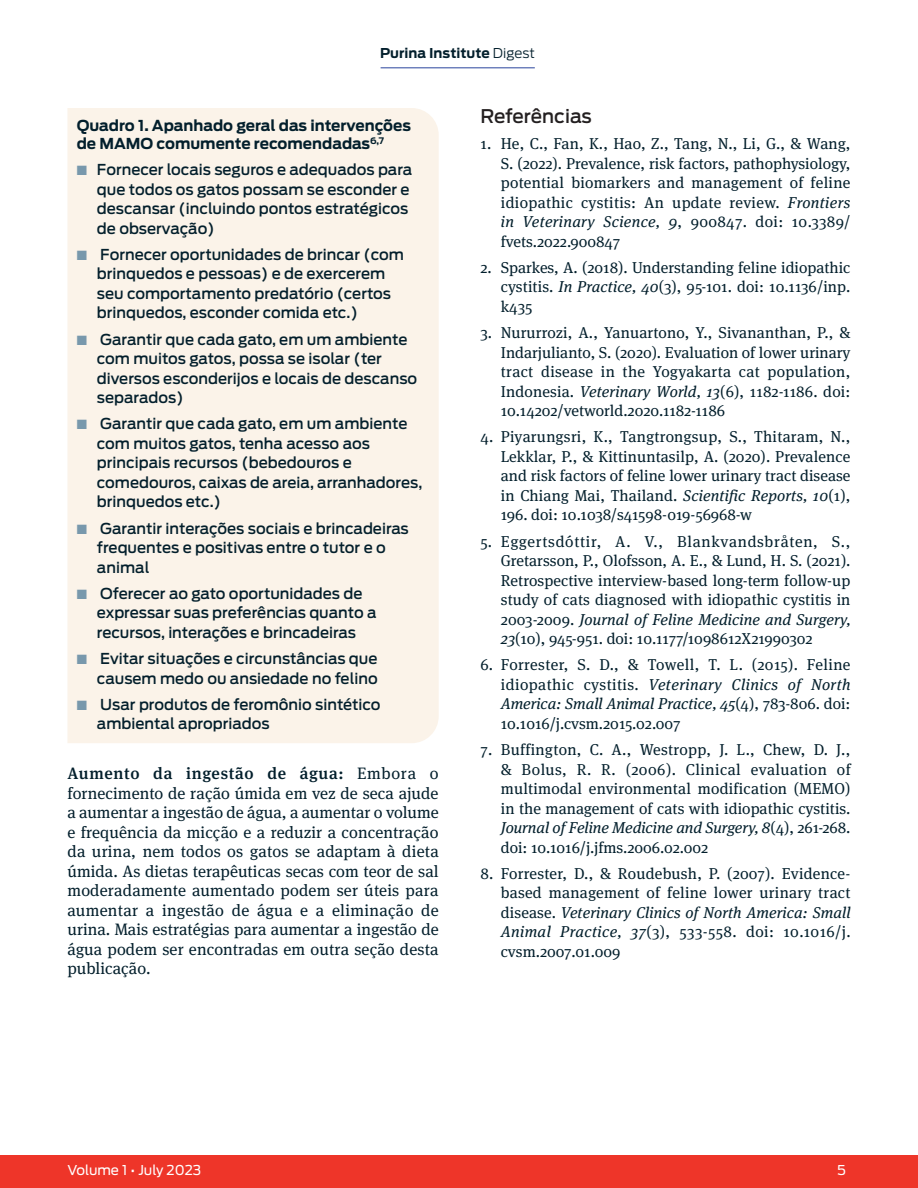
<style>
.page{position:relative;width:918px;height:1188px;background:#fff}
.page>*{position:absolute;margin:0;border:0;box-sizing:border-box;transform-origin:0 0}
.Body_Text{font:500 18.75px "Antenna";letter-spacing:-.005em;color:#231f20}
.Body_Text-2{font:16.5px/19.5px "Meta Serif Pro";letter-spacing:.005em;color:#031f2c;text-align:justify}
.t1{font:15.75px/19.5px "Meta Serif Pro";letter-spacing:.005em;color:#031f2c;text-align:justify}
.t2{font:500 15px/19.5px "Antenna";color:#031f2c}
.Body_Text-3{font:700 15px/18px "Antenna";color:#031f2c}
.t3{font:700 13.5px "Antenna";color:#031f2c}
.t4{font:13.5px "Antenna";color:#fff}
.s1{font-weight:300}
.s2{color:#7898ac}
.s3{font-weight:500}
.s4{font-style:italic}
</style>
<div class="page">
<div style="left:0;top:1155px;width:918px;height:33px;background:#ee3529"></div>
<hr style="left:381px;top:67px;width:154px;height:1px;background:#4159a7">
<div style="left:68px;top:108px;width:371px;height:635px;background:#fbf3e9"></div>
<p class="t3" style="left:380px;top:45px;width:156px">Purina Institute <span class="s1">Digest</span></p>
<p class="Body_Text-3" style="left:77px;top:116px;width:336px">Quadro 1. Apanhado geral das intervenções de MAMO comumente recomendadas<sup>6,7</sup></p>
<p class="t2" style="left:97px;top:160px;width:317px;text-indent:-20px"><span class="s2">■</span> Fornecer locais seguros e adequados para que todos os gatos possam se esconder e descansar (incluindo pontos estratégicos de observação)</p>
<p class="t2" style="left:97px;top:245px;width:308px;text-indent:-20px"><span class="s2">■</span> Fornecer oportunidades de brincar (com brinquedos e pessoas) e de exercerem seu comportamento predatório (certos brinquedos, esconder comida etc.)</p>
<p class="t2" style="left:97px;top:329px;width:322px;text-indent:-20px"><span class="s2">■</span> Garantir que cada gato, em um ambiente com muitos gatos, possa se isolar (ter diversos esconderijos e locais de descanso separados)</p>
<p class="t2" style="left:97px;top:414px;width:327px;text-indent:-20px"><span class="s2">■</span> Garantir que cada gato, em um ambiente com muitos gatos, tenha acesso aos principais recursos (bebedouros e comedouros, caixas de areia, arranhadores, brinquedos etc.)</p>
<p class="t2" style="left:97px;top:518px;width:313px;text-indent:-20px"><span class="s2">■</span> Garantir interações sociais e brincadeiras frequentes e positivas entre o tutor e o animal</p>
<p class="t2" style="left:97px;top:584px;width:281px;text-indent:-20px"><span class="s2">■</span> Oferecer ao gato oportunidades de expressar suas preferências quanto a recursos, interações e brincadeiras</p>
<p class="t2" style="left:77px;top:649px;width:303px;text-align:right"><span class="s2">■</span> Evitar situações e circunstâncias que causem medo ou ansiedade no felino</p>
<p class="t2" style="left:97px;top:695px;width:285px;text-indent:-20px"><span class="s2">■</span> Usar produtos de feromônio sintético ambiental apropriados</p>
<p class="Body_Text-2" style="left:68px;top:763px;width:373px"><span class="s3">Aumento da ingestão de água:</span> Embora o fornecimento de ração úmida em vez de seca ajude a aumentar a ingestão de água, a aumentar o volume e frequência da micção e a reduzir a concentração da urina, nem todos os gatos se adaptam à dieta úmida. As dietas terapêuticas secas com teor de sal moderadamente aumentado podem ser úteis para aumentar a ingestão de água e a eliminação de urina. Mais estratégias para aumentar a ingestão de água podem ser encontradas em outra seção desta publicação.</p>
<p class="Body_Text" style="left:481px;top:105px;width:113px">Referências</p>
<p class="t1" style="left:501px;top:133px;width:351px;text-indent:-20px">1. He, C., Fan, K., Hao, Z., Tang, N., Li, G., &amp; Wang, S. (2022). Prevalence, risk factors, pathophysiology, potential biomarkers and management of feline idiopathic cystitis: An update review. <span class="s4">Frontiers in Veterinary Science, 9</span>, 900847. doi: 10.3389/ fvets.2022.900847</p>
<p class="t1" style="left:501px;top:257px;width:351px;text-indent:-20px">2. Sparkes, A. (2018). Understanding feline idiopathic cystitis. <span class="s4">In Practice, 40</span>(3), 95-101. doi: 10.1136/inp. k435</p>
<p class="t1" style="left:501px;top:322px;width:351px;text-indent:-20px">3. Nururrozi, A., Yanuartono, Y., Sivananthan, P., &amp; Indarjulianto, S. (2020). Evaluation of lower urinary tract disease in the Yogyakarta cat population, Indonesia. <span class="s4">Veterinary World, 13</span>(6), 1182-1186. doi:<br>10.14202/vetworld.2020.1182-1186</p>
<p class="t1" style="left:501px;top:426px;width:351px;text-indent:-20px">4. Piyarungsri, K., Tangtrongsup, S., Thitaram, N., Lekklar, P., &amp; Kittinuntasilp, A. (2020). Prevalence and risk factors of feline lower urinary tract disease in Chiang Mai, Thailand. <span class="s4">Scientific Reports, 10</span>(1), 196. doi: 10.1038/s41598-019-56968-w</p>
<p class="t1" style="left:501px;top:531px;width:351px;text-indent:-20px">5. Eggertsdóttir, A. V., Blankvandsbråten, S., Gretarsson, P., Olofsson, A. E., &amp; Lund, H. S. (2021).<br>Retrospective interview-based long-term follow-up study of cats diagnosed with idiopathic cystitis in 2003-2009. <span class="s4">Journal of Feline Medicine and Surgery, 23</span>(10), 945-951. doi: 10.1177/1098612X21990302</p>
<p class="t1" style="left:501px;top:654px;width:351px;text-indent:-20px">6. Forrester, S. D., &amp; Towell, T. L. (2015). Feline idiopathic cystitis. <span class="s4">Veterinary Clinics of North America: Small Animal Practice, 45</span>(4), 783-806. doi:<br>10.1016/j.cvsm.2015.02.007</p>
<p class="t1" style="left:501px;top:739px;width:351px;text-indent:-20px">7. Buffington, C. A., Westropp, J. L., Chew, D. J., &amp; Bolus, R. R. (2006). Clinical evaluation of multimodal environmental modification (MEMO) in the management of cats with idiopathic cystitis.<br><span class="s4">Journal of Feline Medicine and Surgery, 8</span>(4), 261-268. doi: 10.1016/j.jfms.2006.02.002</p>
<p class="t1" style="left:501px;top:863px;width:351px;text-indent:-20px">8. Forrester, D., &amp; Roudebush, P. (2007). Evidence&shy;based management of feline lower urinary tract disease. <span class="s4">Veterinary Clinics of North America: Small Animal Practice, 37</span>(3), 533-558. doi: 10.1016/j. cvsm.2007.01.009</p>
<p class="t4" style="left:68px;top:1162px;width:135px">Volume 1 • July 2023</p>
<p class="t4" style="left:837px;top:1162px;width:10px">5</p>
</div>
